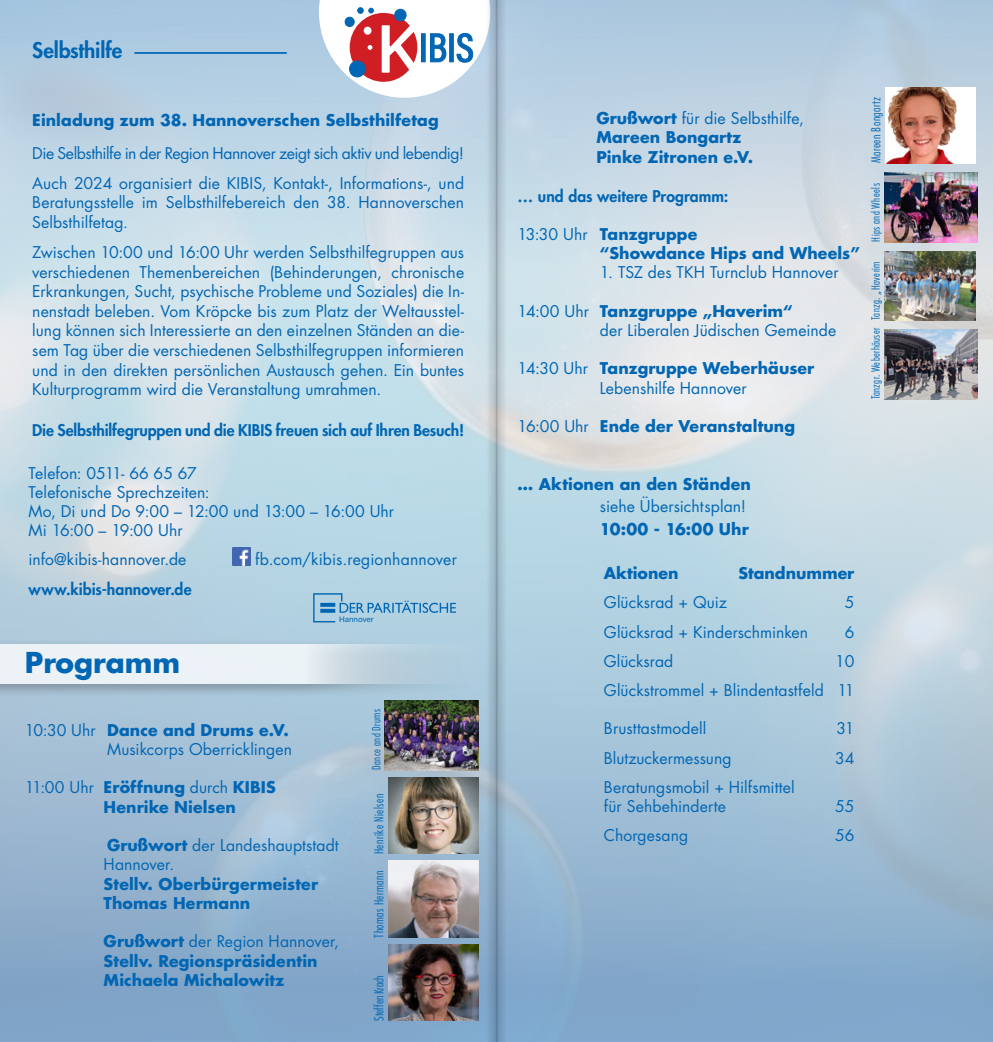
<style>
.page{position:relative;width:993px;height:1042px;background:#fff}
.page>*{position:absolute;margin:0;border:0;box-sizing:border-box;transform-origin:0 0}
.t1{font:700 28px "Futura";color:#0166b3}
.t2{font:800 21px "Futura";letter-spacing:-.005em;color:#0166b3}
.Textkörper{font:15.75px/19.6px "Futura";color:#0166b3;text-align:justify}
.t3{font:700 15.75px "Futura";letter-spacing:.005em;color:#0166b3}
.t4{font:800 15.75px "Futura";letter-spacing:-.005em;color:#0166b3}
.Textkörper-2{font:15.75px "Futura";letter-spacing:-.03em;color:#0166b3}
.t5{font:300 condensed 12.25px "Futura";letter-spacing:.04em;color:#0166b3}
.t6{font:300 condensed 12.25px "Futura";letter-spacing:-.01em;color:#0166b3}
.t7{font:300 condensed 11.03px "Futura";letter-spacing:.04em;color:#0166b3}
.t8{font:8.22px "Atkinson Hyperlegible";color:#0166b3}
.s1{font-weight:400}
.s2{font-weight:700}
</style>
<div class="page">
<img style="left:0;top:0;width:992px;height:1042px">
<div style="left:0;top:639px;width:490px;height:59px;background:#231f20;opacity:.4"></div>
<svg style="left:0;top:644px;width:486px;height:39px;background:#dbe7ee"></svg>
<hr style="left:134px;top:52px;width:152px;height:2px;background:#0166b3">
<img style="left:388px;top:777px;width:90px;height:76px">
<img style="left:388px;top:860px;width:90px;height:77px">
<img style="left:388px;top:944px;width:90px;height:76px">
<img style="left:884px;top:87px;width:91px;height:77px">
<svg style="left:313px;top:593px;width:143px;height:29px;background:#96c0da"></svg>
<img style="left:883px;top:330px;width:93px;height:69px">
<img style="left:883px;top:251px;width:92px;height:70px">
<img style="left:883px;top:173px;width:93px;height:69px">
<img style="left:384px;top:701px;width:94px;height:69px">
<svg style="left:319px;top:0;width:167px;height:98px"></svg>
<img style="left:232px;top:547px;width:18px;height:18px">
<div style="left:486px;top:0;width:21px;height:1042px;background:#231f20;opacity:.3"></div>
<div style="left:486px;top:0;width:20px;height:1042px;background:#231f20;opacity:.81"></div>
<hr style="left:495px;top:0;width:2px;height:1042px;background:#d1d2d4">
<p class="t2" style="left:32px;top:36px;width:91px">Selbsthilfe</p>
<p class="t3" style="left:32px;top:109px;width:408px">Einladung zum 38. Hannoverschen Selbsthilfetag</p>
<p class="Textkörper-2" style="left:32px;top:142px;width:433px">Die Selbsthilfe in der Region Hannover zeigt sich aktiv und lebendig!</p>
<p class="Textkörper" style="left:32px;top:173px;width:433px">Auch 2024 organisiert die KIBIS, Kontakt-, Informations-, und Beratungsstelle im Selbsthilfebereich den 38. Hannoverschen Selbsthilfetag.</p>
<p class="Textkörper" style="left:32px;top:242px;width:433px">Zwischen 10:00 und 16:00 Uhr werden Selbsthilfegruppen aus verschiedenen Themenbereichen (Behinderungen, chronische Erkrankungen, Sucht, psychische Probleme und Soziales) die In&shy;nenstadt beleben. Vom Kröpcke bis zum Platz der Weltausstel&shy;lung können sich Interessierte an den einzelnen Ständen an die&shy;sem Tag über die verschiedenen Selbsthilfegruppen informieren und in den direkten persönlichen Austausch gehen. Ein buntes Kulturprogramm wird die Veranstaltung umrahmen.</p>
<p class="t4" style="left:32px;top:419px;width:433px">Die Selbsthilfegruppen und die KIBIS freuen sich auf Ihren Besuch!</p>
<p class="Textkörper" style="left:29px;top:463px;width:170px">Telefon: 0511- 66 65 67</p>
<p class="Textkörper" style="left:29px;top:482px;width:182px">Telefonische Sprechzeiten:</p>
<p class="Textkörper" style="left:29px;top:501px;width:367px">Mo, Di und Do 9:00 – 12:00 und 13:00 – 16:00 Uhr</p>
<p class="Textkörper" style="left:29px;top:520px;width:156px">Mi 16:00 – 19:00 Uhr</p>
<p class="Textkörper" style="left:29px;top:549px;width:159px">info@kibis-hannover.de</p>
<p class="Textkörper" style="left:255px;top:549px;width:203px">fb.com/kibis.regionhannover</p>
<p class="t4" style="left:29px;top:578px;width:164px">www.kibis-hannover.de</p>
<p class="t1" style="left:25px;top:643px;width:157px">Programm</p>
<p class="t8" style="left:339px;top:615px;width:36px">Hannover</p>
<p class="t3" style="left:25px;top:718px;width:265px"><span class="s1">10:30 Uhr</span> Dance and Drums e.V.</p>
<p class="Textkörper" style="left:107px;top:739px;width:186px">Musikcorps Oberricklingen</p>
<p class="t3" style="left:25px;top:776px;width:252px"><span class="s1">11:00 Uhr</span> Eröffnung <span class="s1">durch</span> KIBIS</p>
<p class="t3" style="left:104px;top:795px;width:134px">Henrike Nielsen</p>
<p class="Textkörper" style="left:107px;top:835px;width:233px"><span class="s2">Grußwort</span> der Landeshauptstadt</p>
<p class="Textkörper" style="left:104px;top:854px;width:72px">Hannover.</p>
<p class="t3" style="left:104px;top:872px;width:216px">Stellv. Oberbürgermeister</p>
<p class="t3" style="left:104px;top:892px;width:148px">Thomas Hermann</p>
<p class="Textkörper" style="left:104px;top:931px;width:237px"><span class="s2">Grußwort</span> der Region Hannover,</p>
<p class="t3" style="left:104px;top:949px;width:215px">Stellv. Regionspräsidentin</p>
<p class="t3" style="left:104px;top:969px;width:182px">Michaela Michalowitz</p>
<p class="t7" style="left:370px;top:770px;width:62px;rotate:-90deg">Dance and Drums</p>
<p class="t5" style="left:371px;top:854px;width:62px;rotate:-90deg">Henrike Nielsen</p>
<p class="t5" style="left:371px;top:938px;width:69px;rotate:-90deg">Thomas Hermann</p>
<p class="t6" style="left:371px;top:1020px;width:46px;rotate:-90deg">Steffen Krach</p>
<p class="Textkörper" style="left:596px;top:108px;width:209px"><span class="s2">Grußwort</span> für die Selbsthilfe,</p>
<p class="t3" style="left:596px;top:127px;width:146px">Mareen Bongartz</p>
<p class="t3" style="left:596px;top:146px;width:158px">Pinke Zitronen e.V.</p>
<p class="t4" style="left:517px;top:185px;width:212px">… und das weitere Programm:</p>
<p class="t3" style="left:517px;top:223px;width:181px"><span class="s1">13:30 Uhr</span> Tanzgruppe</p>
<p class="t3" style="left:599px;top:242px;width:261px">“Showdance Hips and Wheels”</p>
<p class="Textkörper" style="left:599px;top:262px;width:240px">1. TSZ des TKH Turnclub Hannover</p>
<p class="t3" style="left:517px;top:300px;width:277px"><span class="s1">14:00 Uhr</span> Tanzgruppe „Haverim“</p>
<p class="Textkörper" style="left:599px;top:320px;width:238px">der Liberalen Jüdischen Gemeinde</p>
<p class="t3" style="left:517px;top:358px;width:298px"><span class="s1">14:30 Uhr</span> Tanzgruppe Weberhäuser</p>
<p class="Textkörper" style="left:599px;top:378px;width:148px">Lebenshilfe Hannover</p>
<p class="t3" style="left:517px;top:415px;width:279px"><span class="s1">16:00 Uhr</span> Ende der Veranstaltung</p>
<p class="t5" style="left:868px;top:163px;width:68px;rotate:-90deg">Mareen Bongartz</p>
<p class="t7" style="left:868px;top:242px;width:60px;rotate:-90deg">Hips and Wheels</p>
<p class="t7" style="left:868px;top:320px;width:60px;rotate:-90deg">Tanzg. „Haverim</p>
<p class="t7" style="left:868px;top:399px;width:73px;rotate:-90deg">Tanzgr. Weberhäuser</p>
<p class="t3" style="left:517px;top:473px;width:235px">… Aktionen an den Ständen</p>
<p class="Textkörper" style="left:599px;top:496px;width:148px">siehe Übersichtsplan!</p>
<p class="t3" style="left:599px;top:518px;width:150px">10:00 - 16:00 Uhr</p>
<p class="t3" style="left:603px;top:562px;width:76px">Aktionen</p>
<p class="t3" style="left:738px;top:562px;width:117px">Standnummer</p>
<p class="Textkörper" style="left:603px;top:592px;width:125px">Glücksrad + Quiz</p>
<p class="Textkörper" style="left:844px;top:592px;width:11px">5</p>
<p class="Textkörper" style="left:603px;top:622px;width:206px">Glücksrad + Kinderschminken</p>
<p class="Textkörper" style="left:844px;top:622px;width:11px">6</p>
<p class="Textkörper" style="left:603px;top:651px;width:71px">Glücksrad</p>
<p class="Textkörper" style="left:834px;top:651px;width:21px">10</p>
<p class="Textkörper" style="left:603px;top:680px;width:252px">Glückstrommel + Blindentastfeld 11</p>
<p class="Textkörper" style="left:603px;top:718px;width:104px">Brusttastmodell</p>
<p class="Textkörper" style="left:836px;top:718px;width:19px">31</p>
<p class="Textkörper" style="left:603px;top:748px;width:129px">Blutzuckermessung</p>
<p class="Textkörper" style="left:834px;top:748px;width:21px">34</p>
<p class="Textkörper" style="left:603px;top:777px;width:192px">Beratungsmobil + Hilfsmittel</p>
<p class="Textkörper" style="left:603px;top:796px;width:123px">für Sehbehinderte</p>
<p class="Textkörper" style="left:835px;top:796px;width:21px">55</p>
<p class="Textkörper" style="left:603px;top:825px;width:86px">Chorgesang</p>
<p class="Textkörper" style="left:835px;top:825px;width:21px">56</p>
</div>
